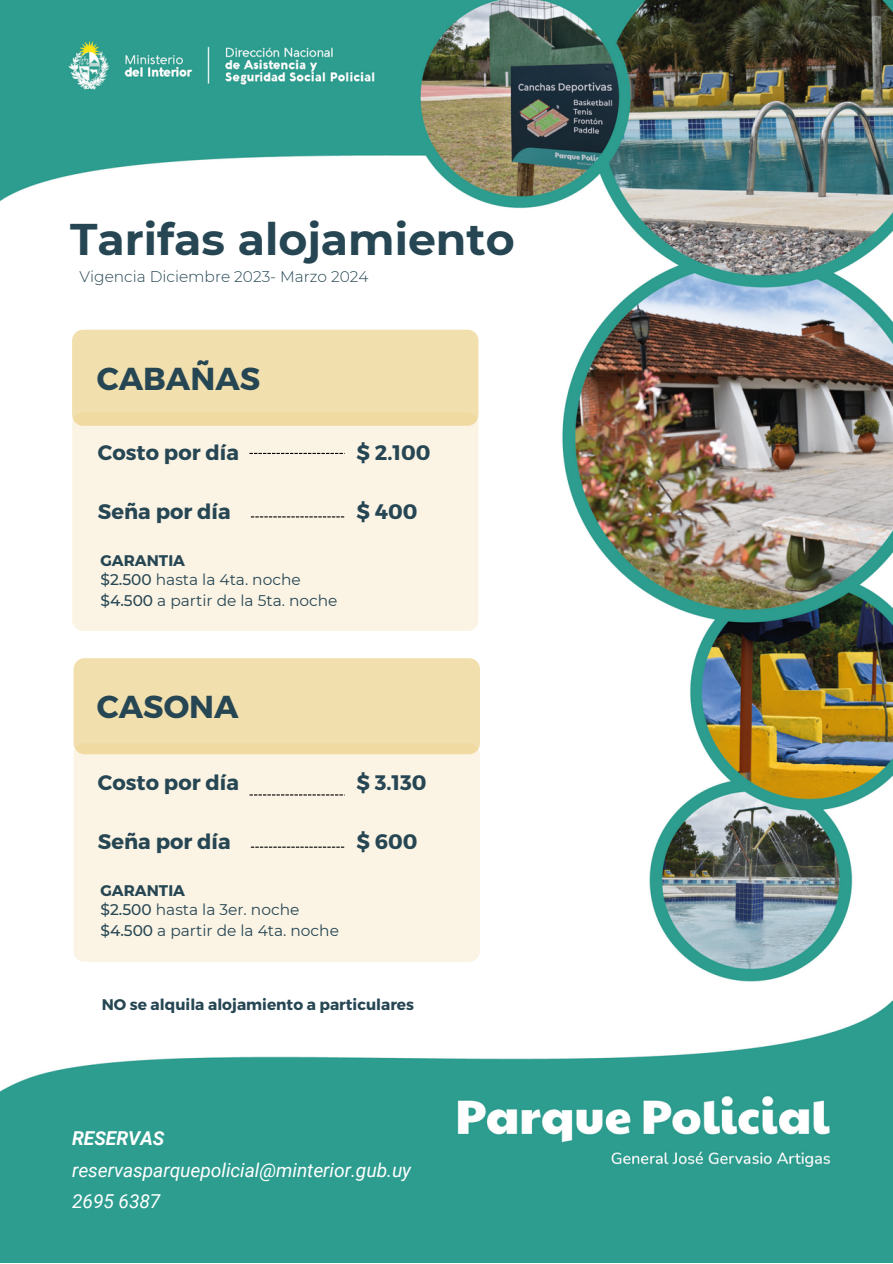
<style>
.page{position:relative;width:893px;height:1264px;background:#fff}
.page>*{position:absolute;margin:0;border:0;box-sizing:border-box;transform-origin:0 0}
.t1{font:700 44.25px "Montserrat";color:#264653}
.t2{font:700 31.8px "Montserrat";color:#264653}
.t3{font:700 21px "Montserrat";color:#264653}
.t4{font:italic 19.2px "Roboto";letter-spacing:-.005em;color:#fff}
.t5{font:italic 700 19.2px "Roboto";letter-spacing:-.005em;color:#fff}
.t6{font:15.45px "Montserrat";color:#264653}
.t7{font:700 15.45px "Montserrat";color:#264653}
.t8{font:300 15.45px "Montserrat";color:#264653}
.s1{font-weight:500}
</style>
<div class="page">
<img style="left:0;top:0;width:892px;height:1262px">
<div style="left:72px;top:412px;width:406px;height:219px;background:#fbf4e5;border-radius:11px"></div>
<div style="left:72px;top:330px;width:406px;height:96px;background:#f2dfae;border-radius:11px"></div>
<svg style="left:249px;top:453px;width:96px;height:1px"></svg>
<svg style="left:251px;top:516px;width:93px;height:1px"></svg>
<div style="left:74px;top:658px;width:406px;height:96px;background:#f2dfae;border-radius:11px"></div>
<div style="left:74px;top:743px;width:406px;height:219px;background:#fbf4e5;border-radius:11px"></div>
<svg style="left:249px;top:794px;width:96px;height:1px"></svg>
<svg style="left:251px;top:846px;width:93px;height:1px"></svg>
<p class="t1" style="left:70px;top:212px;width:446px">Tarifas alojamiento</p>
<p class="t8" style="left:80px;top:267px;width:290px">Vigencia Diciembre 2023- Marzo 2024</p>
<p class="t2" style="left:97px;top:357px;width:165px">CABAÑAS</p>
<p class="t3" style="left:98px;top:439px;width:143px">Costo por día</p>
<p class="t3" style="left:98px;top:497px;width:134px">Seña por día</p>
<p class="t7" style="left:100px;top:550px;width:86px">GARANTIA</p>
<p class="t6" style="left:100px;top:569px;width:202px"><span class="s1">$2.500</span> hasta la 4ta. noche</p>
<p class="t6" style="left:100px;top:591px;width:238px"><span class="s1">$4.500</span> a partir de la 5ta. noche</p>
<p class="t3" style="left:356px;top:439px;width:76px">$ 2.100</p>
<p class="t3" style="left:356px;top:497px;width:63px">$ 400</p>
<p class="t2" style="left:97px;top:686px;width:143px">CASONA</p>
<p class="t3" style="left:98px;top:769px;width:143px">Costo por día</p>
<p class="t3" style="left:98px;top:827px;width:134px">Seña por día</p>
<p class="t7" style="left:100px;top:880px;width:86px">GARANTIA</p>
<p class="t6" style="left:100px;top:900px;width:200px"><span class="s1">$2.500</span> hasta la 3er. noche</p>
<p class="t6" style="left:100px;top:921px;width:240px"><span class="s1">$4.500</span> a partir de la 4ta. noche</p>
<p class="t3" style="left:356px;top:769px;width:72px">$ 3.130</p>
<p class="t3" style="left:356px;top:827px;width:63px">$ 600</p>
<p class="t7" style="left:102px;top:994px;width:314px">NO se alquila alojamiento a particulares</p>
<p class="t5" style="left:72px;top:1127px;width:94px">RESERVAS</p>
<p class="t4" style="left:72px;top:1158px;width:340px">reservasparquepolicial@minterior.gub.uy</p>
<p class="t4" style="left:72px;top:1189px;width:90px">2695 6387</p>
</div>
